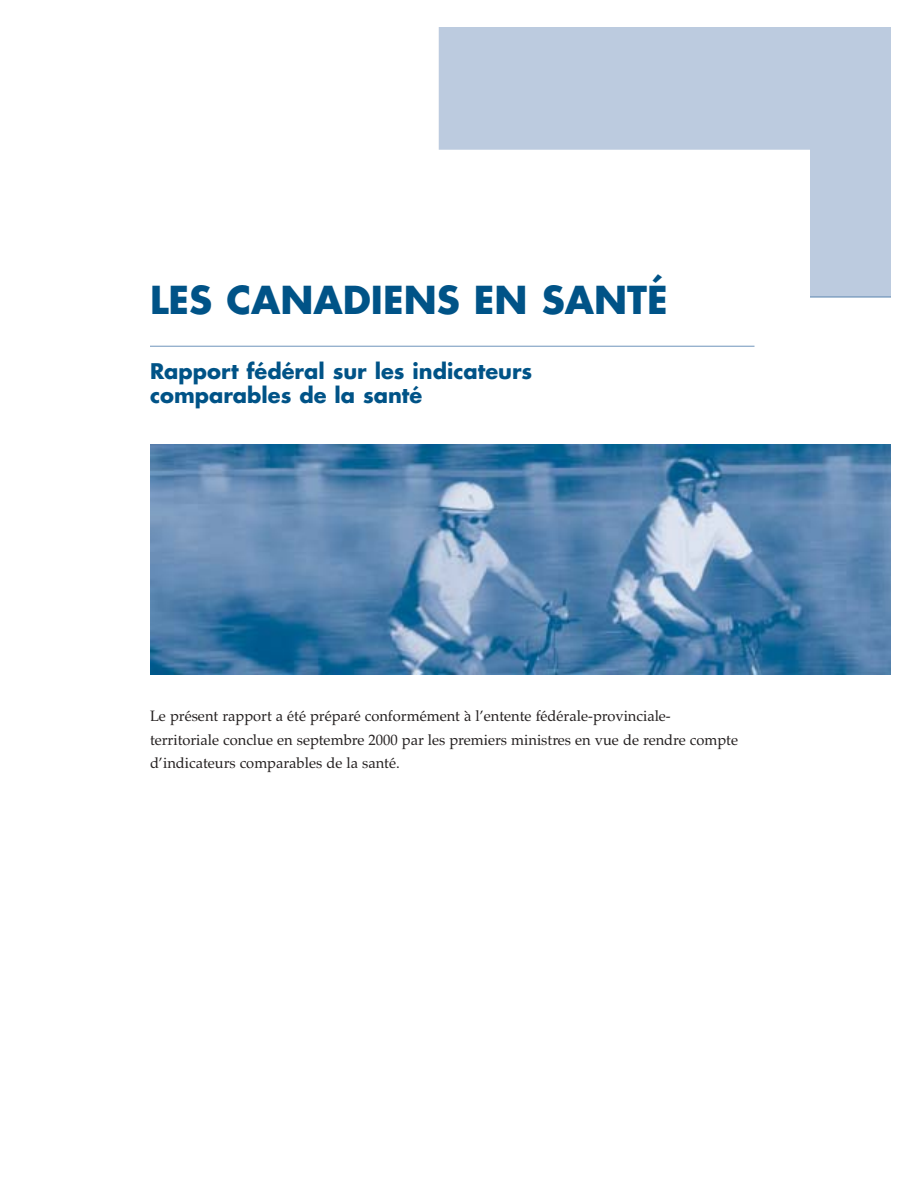
<style>
.page{position:relative;width:918px;height:1188px;background:#fff}
.page>*{position:absolute;margin:0;border:0;box-sizing:border-box;transform-origin:0 0}
.t1{font:700 37.5px "Futura";color:#005387}
.t2{font:700 21px/24px "Futura";color:#005387}
.t3{font:15px/23.2px "Palatino";color:#231f1f}
</style>
<div class="page">
<hr style="left:150px;top:346px;width:604px;height:1px;background:#6f94bb">
<svg style="left:439px;top:27px;width:452px;height:270px;fill:#bccbdf"></svg>
<hr style="left:810px;top:297px;width:81px;height:1px;background:#5985af">
<img style="left:151px;top:445px;width:740px;height:229px">
<h1 class="t1" style="left:150px;top:283px;width:519px">LES CANADIENS EN SANTÉ</h1>
<h2 class="t2" style="left:150px;top:361px;width:384px">Rapport fédéral sur les indicateurs comparables de la santé</h2>
<p class="t3" style="left:150px;top:706px;width:590px">Le présent rapport a été préparé conformément à l’entente fédérale-provinciale&shy;territoriale conclue en septembre 2000 par les premiers ministres en vue de rendre compte d’indicateurs comparables de la santé.</p>
</div>
